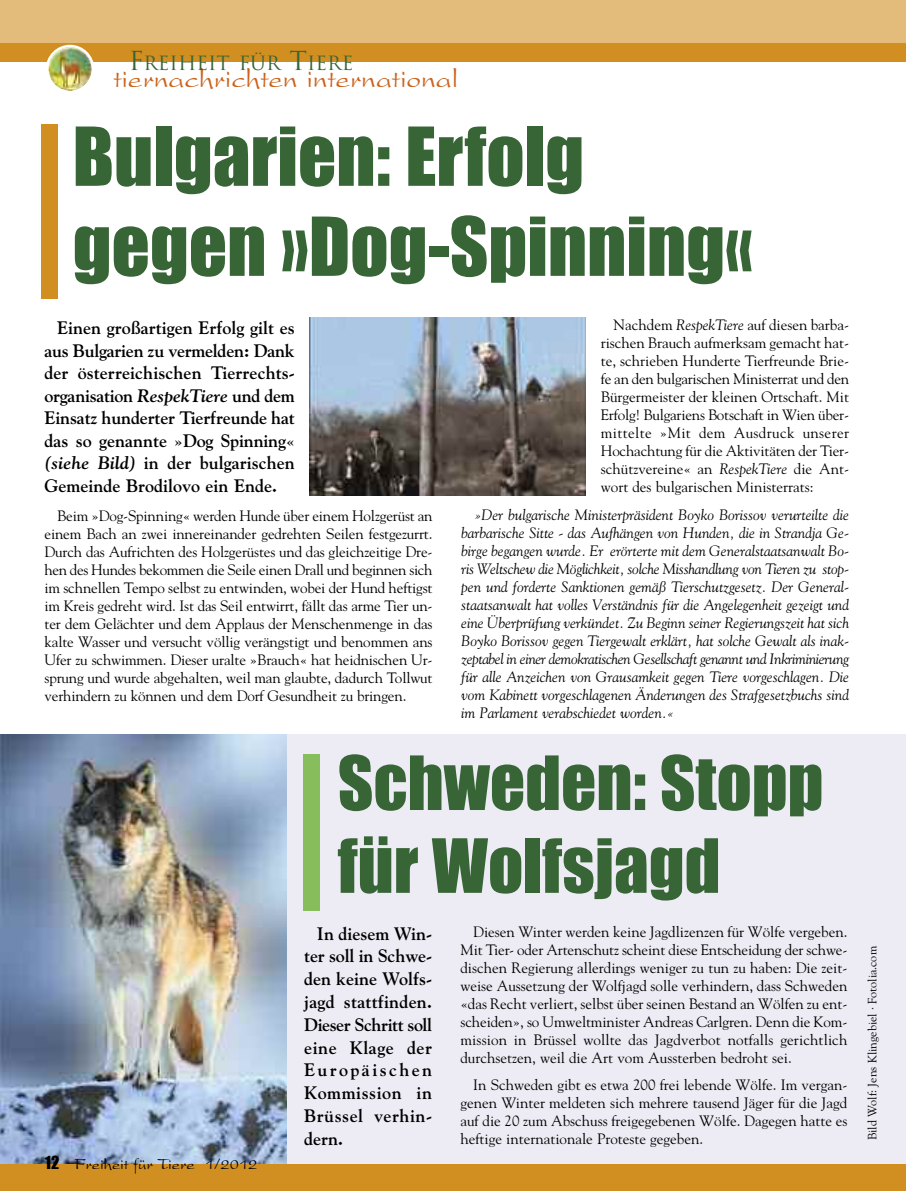
<style>
.page{position:relative;width:906px;height:1191px;background:#fff}
.page>*{position:absolute;margin:0;border:0;box-sizing:border-box;transform-origin:0 0}
.t1{font:75px/90px "Impact";color:#376536}
.t2{font:69px/82.8px "Impact";color:#376536}
.t3{font:29.1px "President Plain";color:#cb621a}
.t4{font:19.2px "Trajan";color:#376536}
.t5{font:700 18px/22.8px "Goudy";color:#000;text-align:justify}
.t6{font:16.5px "President Plain";color:#000}
.t7{font:15px/18px "Goudy";color:#000;text-align:justify}
.t8{font:italic 15px/18px "Goudy";color:#000;text-align:justify}
.t9{font:12px "Goudy";color:#000}
.s1{font-size:25.5px}
.s2{font-style:italic}
.s3{font-family:"Impact"}
</style>
<div class="page">
<div style="left:0;top:734px;width:905px;height:435px;background:#edecf4"></div>
<img style="left:0;top:735px;width:287px;height:429px">
<div style="left:0;top:0;width:906px;height:45px;background:#e3bb7a"></div>
<div style="left:0;top:43px;width:906px;height:19px;background:#d18e21"></div>
<img style="left:46px;top:45px;width:48px;height:46px">
<div style="left:0;top:1164px;width:906px;height:27px;background:#d18e21"></div>
<div style="left:41px;top:124px;width:17px;height:175px;background:#d18e21"></div>
<div style="left:303px;top:754px;width:17px;height:156px;background:#88bd5b"></div>
<img style="left:310px;top:318px;width:276px;height:177px">
<p class="t4" style="left:129px;top:52px;width:226px"><span class="s1">F</span>REIHEIT FÜR <span class="s1">T</span>IERE</p>
<h3 class="t3" style="left:113px;top:68px;width:346px">tiernachrichten international</h3>
<h1 class="t1" style="left:73px;top:111px;width:682px">Bulgarien: Erfolg gegen »Dog-Spinning«</h1>
<p class="t5" style="left:45px;top:317px;width:252px;text-indent:13px">Einen großartigen Erfolg gilt es aus Bulgarien zu vermelden: Dank der österreichischen Tierrechts&shy;organisation <span class="s2">RespekTiere</span> und dem Einsatz hunderter Tierfreunde hat das so genannte »Dog Spinning« <span class="s2">(siehe Bild)</span> in der bulgarischen Gemeinde Brodilovo ein Ende.</p>
<p class="t7" style="left:45px;top:507px;width:389px;text-indent:13px">Beim »Dog-Spinning« werden Hunde über einem Holzgerüst an einem Bach an zwei innereinander gedrehten Seilen festgezurrt.<br>Durch das Aufrichten des Holzgerüstes und das gleichzeitige Dre&shy;hen des Hundes bekommen die Seile einen Drall und beginnen sich im schnellen Tempo selbst zu entwinden, wobei der Hund heftigst im Kreis gedreht wird. Ist das Seil entwirrt, fällt das arme Tier un&shy;ter dem Gelächter und dem Applaus der Menschenmenge in das kalte Wasser und versucht völlig verängstigt und benommen ans Ufer zu schwimmen. Dieser uralte »Brauch« hat heidnischen Ur&shy;sprung und wurde abgehalten, weil man glaubte, dadurch Tollwut verhindern zu können und dem Dorf Gesundheit zu bringen.</p>
<p class="t7" style="left:601px;top:316px;width:250px;text-indent:13px">Nachdem <span class="s2">RespekTiere</span> auf diesen barba&shy;rischen Brauch aufmerksam gemacht hat&shy;te, schrieben Hunderte Tierfreunde Brie&shy;fe an den bulgarischen Ministerrat und den Bürgermeister der kleinen Ortschaft. Mit Erfolg! Bulgariens Botschaft in Wien über&shy;mittelte »Mit dem Ausdruck unserer Hochachtung für die Aktivitäten der Tier&shy;schützvereine« an <span class="s2">RespekTiere</span> die Ant&shy;wort des bulgarischen Ministerrats:</p>
<p class="t8" style="left:461px;top:505px;width:389px;text-indent:13px">»Der bulgarische Ministerpräsident Boyko Borissov verurteilte die barbarische Sitte - das Aufhängen von Hunden, die in Strandja Ge&shy;birge begangen wurde. Er erörterte mit dem Generalstaatsanwalt Bo&shy;ris Weltschew die Möglichkeit, solche Misshandlung von Tieren zu stop&shy;pen und forderte Sanktionen gemäß Tierschutzgesetz. Der General&shy;staatsanwalt hat volles Verständnis für die Angelegenheit gezeigt und eine Überprüfung verkündet. Zu Beginn seiner Regierungszeit hat sich Boyko Borissov gegen Tiergewalt erklärt, hat solche Gewalt als inak&shy;zeptabel in einer demokratischen Gesellschaft genannt und Inkriminierung für alle Anzeichen von Grausamkeit gegen Tiere vorgeschlagen. Die vom Kabinett vorgeschlagenen Änderungen des Strafgesetzbuchs sind im Parlament verabschiedet worden.«</p>
<p class="t6" style="left:45px;top:1158px;width:214px"><span class="s3">12</span> Freiheit für Tiere 1/2012</p>
<h2 class="t2" style="left:338px;top:741px;width:487px">Schweden: Stopp für Wolfsjagd</h2>
<p class="t5" style="left:304px;top:922px;width:129px;text-indent:13px">In diesem Win&shy;ter soll in Schwe&shy;den keine Wolfs&shy;jagd stattfinden.<br>Dieser Schritt soll eine Klage der Europäischen Kommission in Brüssel verhin&shy;dern.</p>
<p class="t7" style="left:460px;top:923px;width:388px;text-indent:13px">Diesen Winter werden keine Jagdlizenzen für Wölfe vergeben.<br>Mit Tier- oder Artenschutz scheint diese Entscheidung der schwe&shy;dischen Regierung allerdings weniger zu tun zu haben: Die zeit&shy;weise Aussetzung der Wolfjagd solle verhindern, dass Schweden «das Recht verliert, selbst über seinen Bestand an Wölfen zu ent&shy;scheiden», so Umweltminister Andreas Carlgren. Denn die Kom&shy;mission in Brüssel wollte das Jagdverbot notfalls gerichtlich durchsetzen, weil die Art vom Aussterben bedroht sei.</p>
<p class="t7" style="left:460px;top:1075px;width:388px;text-indent:13px">In Schweden gibt es etwa 200 frei lebende Wölfe. Im vergan&shy;genen Winter meldeten sich mehrere tausend Jäger für die Jagd auf die 20 zum Abschuss freigegebenen Wölfe. Dagegen hatte es heftige internationale Proteste gegeben.</p>
<p class="t9" style="left:865px;top:1140px;width:196px;rotate:-90deg">Bild Wolf: Jens Klingebiel · Fotolia.com</p>
</div>
